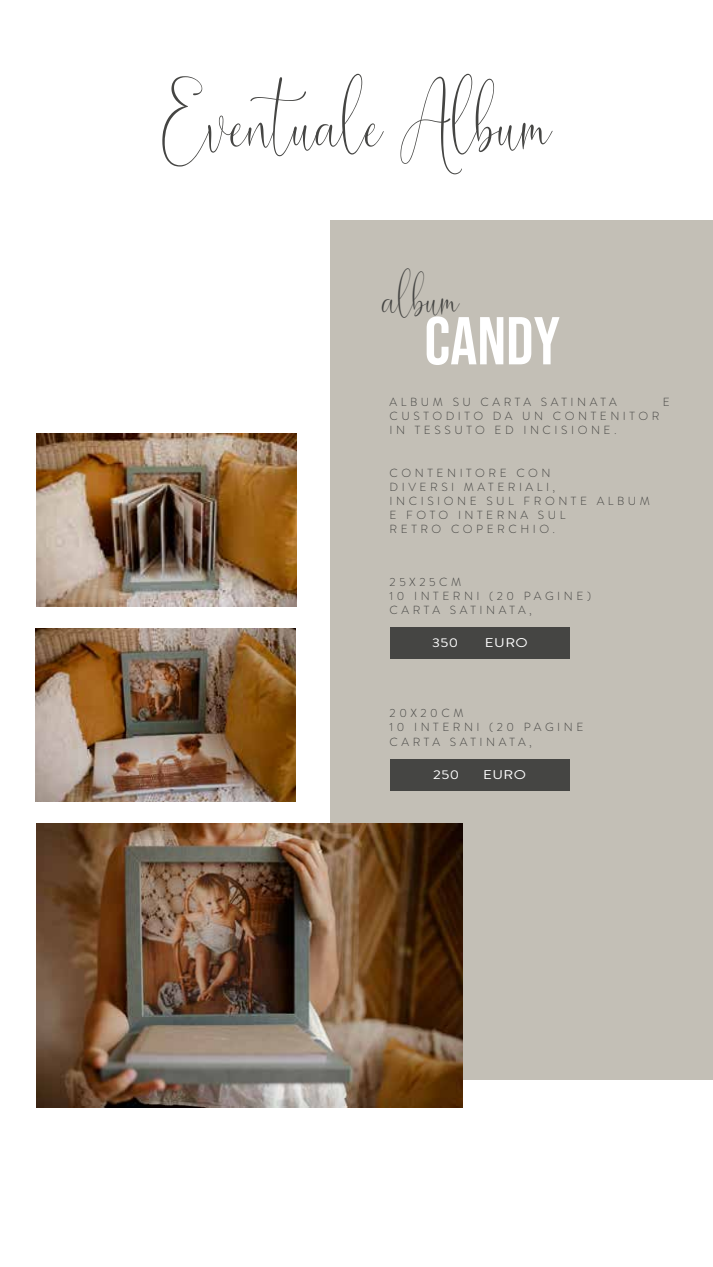
<style>
.page{position:relative;width:713px;height:1267px;background:#fff}
.page>*{position:absolute;margin:0;border:0;box-sizing:border-box;transform-origin:0 0}
.t1{font:69.45px "Joseph Olivia";color:#454543;scale:.91 1}
.t2{font:67.5px "Bebas Neue";color:#fff}
.t3{font:42.6px "Joseph Olivia";color:#454543;scale:.91 1}
.t4{font:12.6px "Brandon Grotesque";letter-spacing:.03em;color:#fff;scale:1.18 1}
.t5{font:300 11.7px/14.1px "Brandon Grotesque";letter-spacing:.3em;color:#454543}
</style>
<div class="page">
<div style="left:330px;top:221px;width:382px;height:859px;background:#c3bfb6"></div>
<div style="left:390px;top:627px;width:180px;height:32px;background:#454543"></div>
<div style="left:390px;top:759px;width:180px;height:31px;background:#454543"></div>
<img style="left:35px;top:628px;width:261px;height:174px">
<img style="left:36px;top:433px;width:260px;height:173px">
<img style="left:36px;top:823px;width:426px;height:284px">
<h1 class="t1" style="left:161px;top:82px;width:431px">Eventuale Album</h1>
<h3 class="t3" style="left:382px;top:273px;width:86px">album</h3>
<h2 class="t2" style="left:424px;top:303px;width:137px">CANDY</h2>
<p class="t5" style="left:389px;top:395px;width:271px">ALBUM SU CARTA SATINATA<br>CUSTODITO DA UN CONTENITOR</p>
<p class="t5" style="left:662px;top:395px;width:9px">E</p>
<p class="t5" style="left:389px;top:423px;width:228px">IN TESSUTO ED INCISIONE.</p>
<p class="t5" style="left:389px;top:465px;width:262px">CONTENITORE CON<br>DIVERSI MATERIALI,<br>INCISIONE SUL FRONTE ALBUM<br>E FOTO INTERNA SUL<br>RETRO COPERCHIO.</p>
<p class="t5" style="left:389px;top:575px;width:203px">25X25CM<br>10 INTERNI (20 PAGINE)<br>CARTA SATINATA,</p>
<p class="t4" style="left:432px;top:634px;width:24px">350</p>
<p class="t4" style="left:485px;top:634px;width:38px">EURO</p>
<p class="t5" style="left:389px;top:706px;width:195px">20X20CM<br>10 INTERNI (20 PAGINE<br>CARTA SATINATA,</p>
<p class="t4" style="left:433px;top:766px;width:24px">250</p>
<p class="t4" style="left:483px;top:766px;width:38px">EURO</p>
</div>
